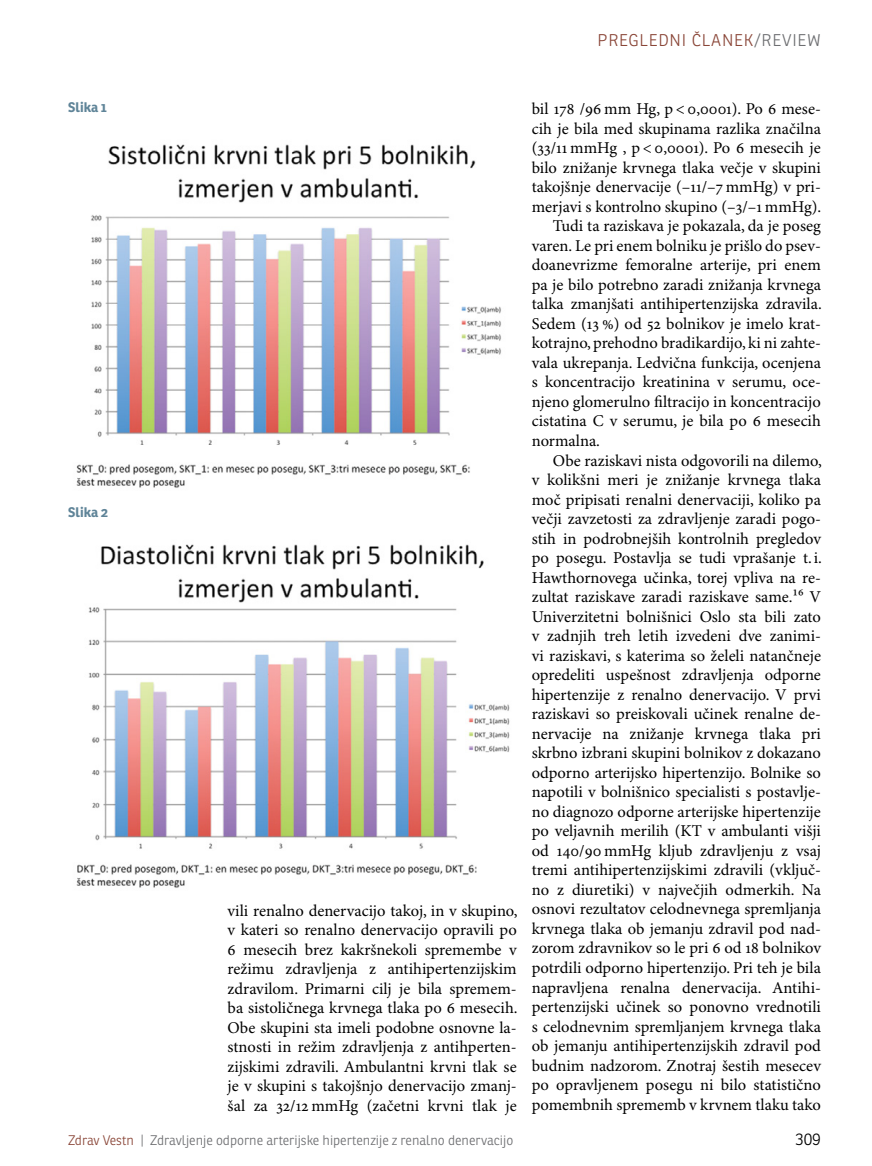
<style>
.page{position:relative;width:872px;height:1166px;background:#fff}
.page>*{position:absolute;margin:0;border:0;box-sizing:border-box;transform-origin:0 0}
.t1{font:16.5px/19.5px "Minion Pro";color:#000;text-align:justify}
.t2{font:300 16.5px "Ronnia";letter-spacing:.05em;color:#8a4638}
.t3{font:300 16.5px "Ronnia";color:#000}
.t4{font:300 13.5px "Ronnia";color:#6d6e71}
.t5{font:700 13.5px "Ronnia";color:#5f8498}
.s1{color:#6d6e71}
.s2{color:#8a4638}
</style>
<div class="page">
<img style="left:76px;top:144px;width:425px;height:344px">
<img style="left:76px;top:544px;width:434px;height:344px">
<p class="t5" style="left:68px;top:98px;width:40px">Slika 1</p>
<p class="t5" style="left:68px;top:503px;width:42px">Slika 2</p>
<p class="t2" style="left:597px;top:30px;width:225px">Pregledni članek<span class="s1">/Review</span></p>
<p class="t1" style="left:227px;top:900px;width:291px">vili renalno denervacijo takoj, in v skupino, v kateri so renalno denervacijo opravili po 6 mesecih brez kakršnekoli spremembe v režimu zdravljenja z antihipertenzijskim zdravilom. Primarni cilj je bila spremem&shy;ba sistoličnega krvnega tlaka po 6 mesecih.<br>Obe skupini sta imeli podobne osnovne la&shy;stnosti in režim zdravljenja z antihperten&shy;zijskimi zdravili. Ambulantni krvni tlak se je v skupini s takojšnjo denervacijo zmanj&shy;šal za 32/12 mmHg (začetni krvni tlak je</p>
<p class="t1" style="left:531px;top:100px;width:291px">bil 178 /96 mm Hg, p &lt; 0,0001). Po 6 mese-</p>
<p class="t1" style="left:531px;top:119px;width:291px">cih je bila med skupinama razlika značilna</p>
<p class="t1" style="left:531px;top:139px;width:291px">(33/11 mmHg , p &lt; 0,0001). Po 6 mesecih je</p>
<p class="t1" style="left:532px;top:158px;width:291px">bilo znižanje krvnega tlaka večje v skupini</p>
<p class="t1" style="left:532px;top:178px;width:291px">takojšnje denervacije (–11/–7 mmHg) v pri-</p>
<p class="t1" style="left:532px;top:197px;width:291px">merjavi s kontrolno skupino (–3/–1 mmHg).</p>
<p class="t1" style="left:553px;top:217px;width:269px">Tudi ta raziskava je pokazala, da je poseg</p>
<p class="t1" style="left:532px;top:236px;width:291px">varen. Le pri enem bolniku je prišlo do psev-</p>
<p class="t1" style="left:532px;top:256px;width:291px">doanevrizme femoralne arterije, pri enem</p>
<p class="t1" style="left:532px;top:275px;width:291px">pa je bilo potrebno zaradi znižanja krvnega</p>
<p class="t1" style="left:532px;top:295px;width:292px">talka zmanjšati antihipertenzijska zdravila.</p>
<p class="t1" style="left:532px;top:314px;width:291px">Sedem (13 %) od 52 bolnikov je imelo krat-</p>
<p class="t1" style="left:532px;top:334px;width:291px">kotrajno, prehodno bradikardijo, ki ni zahte-</p>
<p class="t1" style="left:532px;top:353px;width:291px">vala ukrepanja. Ledvična funkcija, ocenjena</p>
<p class="t1" style="left:532px;top:373px;width:291px">s koncentracijo kreatinina v serumu, oce-</p>
<p class="t1" style="left:532px;top:392px;width:291px">njeno glomerulno filtracijo in koncentracijo</p>
<p class="t1" style="left:532px;top:412px;width:291px">cistatina C v serumu, je bila po 6 mesecih</p>
<p class="t1" style="left:532px;top:431px;width:70px">normalna.</p>
<p class="t1" style="left:553px;top:451px;width:270px">Obe raziskavi nista odgovorili na dilemo,</p>
<p class="t1" style="left:532px;top:470px;width:291px">v kolikšni meri je znižanje krvnega tlaka</p>
<p class="t1" style="left:532px;top:490px;width:291px">moč pripisati renalni denervaciji, koliko pa</p>
<p class="t1" style="left:532px;top:509px;width:291px">večji zavzetosti za zdravljenje zaradi pogo-</p>
<p class="t1" style="left:532px;top:529px;width:291px">stih in podrobnejših kontrolnih pregledov</p>
<p class="t1" style="left:532px;top:548px;width:292px">po posegu. Postavlja se tudi vprašanje t.i.</p>
<p class="t1" style="left:532px;top:568px;width:291px">Hawthornovega učinka, torej vpliva na re-</p>
<p class="t1" style="left:532px;top:587px;width:291px">zultat raziskave zaradi raziskave same.16 V</p>
<p class="t1" style="left:532px;top:607px;width:291px">Univerzitetni bolnišnici Oslo sta bili zato</p>
<p class="t1" style="left:532px;top:626px;width:291px">v zadnjih treh letih izvedeni dve zanimi-</p>
<p class="t1" style="left:532px;top:646px;width:291px">vi raziskavi, s katerima so želeli natančneje</p>
<p class="t1" style="left:532px;top:665px;width:291px">opredeliti uspešnost zdravljenja odporne</p>
<p class="t1" style="left:532px;top:685px;width:291px">hipertenzije z renalno denervacijo. V prvi</p>
<p class="t1" style="left:532px;top:704px;width:291px">raziskavi so preiskovali učinek renalne de-</p>
<p class="t1" style="left:532px;top:724px;width:291px">nervacije na znižanje krvnega tlaka pri</p>
<p class="t1" style="left:532px;top:743px;width:291px">skrbno izbrani skupini bolnikov z dokazano</p>
<p class="t1" style="left:532px;top:763px;width:291px">odporno arterijsko hipertenzijo. Bolnike so</p>
<p class="t1" style="left:532px;top:782px;width:291px">napotili v bolnišnico specialisti s postavlje-</p>
<p class="t1" style="left:532px;top:802px;width:291px">no diagnozo odporne arterijske hipertenzije</p>
<p class="t1" style="left:532px;top:821px;width:291px">po veljavnih merilih (KT v ambulanti višji</p>
<p class="t1" style="left:532px;top:841px;width:291px">od 140/90 mmHg kljub zdravljenju z vsaj</p>
<p class="t1" style="left:532px;top:860px;width:291px">tremi antihipertenzijskimi zdravili (vključ-</p>
<p class="t1" style="left:532px;top:880px;width:291px">no z diuretiki) v največjih odmerkih. Na</p>
<p class="t1" style="left:532px;top:899px;width:291px">osnovi rezultatov celodnevnega spremljanja</p>
<p class="t1" style="left:532px;top:919px;width:291px">krvnega tlaka ob jemanju zdravil pod nad-</p>
<p class="t1" style="left:532px;top:938px;width:291px">zorom zdravnikov so le pri 6 od 18 bolnikov</p>
<p class="t1" style="left:532px;top:958px;width:291px">potrdili odporno hipertenzijo. Pri teh je bila</p>
<p class="t1" style="left:532px;top:977px;width:291px">napravljena renalna denervacija. Antihi-</p>
<p class="t1" style="left:532px;top:997px;width:291px">pertenzijski učinek so ponovno vrednotili</p>
<p class="t1" style="left:532px;top:1016px;width:291px">s celodnevnim spremljanjem krvnega tlaka</p>
<p class="t1" style="left:532px;top:1036px;width:291px">ob jemanju antihipertenzijskih zdravil pod</p>
<p class="t1" style="left:532px;top:1055px;width:291px">budnim nadzorom. Znotraj šestih mesecev</p>
<p class="t1" style="left:532px;top:1075px;width:291px">po opravljenem posegu ni bilo statistično</p>
<p class="t1" style="left:532px;top:1094px;width:291px">pomembnih sprememb v krvnem tlaku tako</p>
<p class="t4" style="left:68px;top:1131px;width:447px"><span class="s2">Zdrav Vestn</span> | Zdravljenje odporne arterijske hipertenzije z renalno denervacijo</p>
<p class="t3" style="left:795px;top:1128px;width:27px">309</p>
</div>
